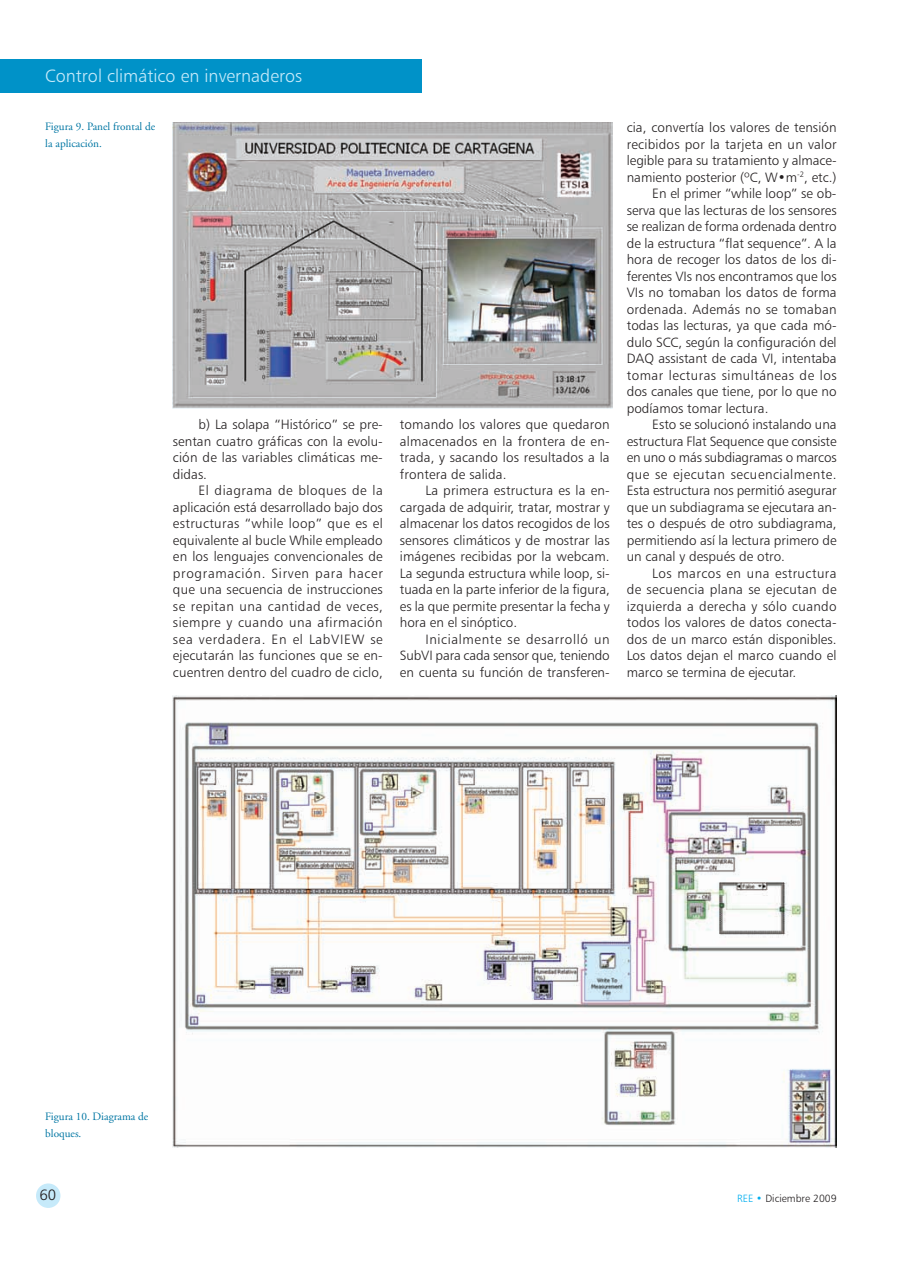
<style>
.page{position:relative;width:899px;height:1265px;background:#fff}
.page>*{position:absolute;margin:0;border:0;box-sizing:border-box;transform-origin:0 0}
.t1{font:18px "Humanist 777 BT Light B";color:#c6eafa}
.t2{font:15px "Humanist 777 BT Light B";color:#231f20}
.t3{font:13.5px/16.5px "Humanist 777 BT Light B";color:#231f20;text-align:justify}
.t4{font:13.5px "Humanist 777 BT Light B";letter-spacing:.035em;color:#231f20}
.t5{font:13.5px "Humanist 777 BT Light B";letter-spacing:.02em;color:#231f20}
.t6{font:13.5px "Humanist 777 BT Light B";letter-spacing:.025em;color:#231f20}
.t7{font:13.5px "Humanist 777 BT Light B";letter-spacing:.03em;color:#231f20}
.t8{font:11.25px/16.5px "Adobe Garamond";color:#0076a3}
.t9{font:10.5px "Humanist 777 BT Light B";color:#231f20}
.s1{color:#00aeef}
</style>
<div class="page">
<div style="left:36px;top:1183px;width:24px;height:25px;background:#c6eafa;border-radius:50%"></div>
<div style="left:0;top:60px;width:422px;height:33px;background:#0092c8"></div>
<img style="left:173px;top:122px;width:439px;height:287px">
<img style="left:173px;top:696px;width:663px;height:451px">
<h1 class="t1" style="left:45px;top:68px;width:258px">Control climático en invernaderos</h1>
<p class="t8" style="left:45px;top:119px;width:111px">Figura 9. Panel frontal de la aplicación.</p>
<p class="t3" style="left:173px;top:417px;width:211px;text-indent:26px">b) La solapa “Histórico” se pre&shy;sentan cuatro gráficas con la evolu&shy;ción de las variables climáticas me&shy;didas.</p>
<p class="t3" style="left:173px;top:483px;width:211px;text-indent:26px">El diagrama de bloques de la aplicación está desarrollado bajo dos estructuras “while loop” que es el equivalente al bucle While empleado en los lenguajes convencionales de programación. Sirven para hacer que una secuencia de instrucciones se repitan una cantidad de veces, siempre y cuando una afirmación sea verdadera. En el LabVIEW se ejecutarán las funciones que se en&shy;cuentren dentro del cuadro de ciclo,</p>
<p class="t3" style="left:400px;top:417px;width:211px">tomando los valores que quedaron almacenados en la frontera de en&shy;trada, y sacando los resultados a la frontera de salida.</p>
<p class="t3" style="left:400px;top:483px;width:211px;text-indent:26px">La primera estructura es la en&shy;cargada de adquirir, tratar, mostrar y almacenar los datos recogidos de los sensores climáticos y de mostrar las imágenes recibidas por la webcam.<br>La segunda estructura while loop, si&shy;tuada en la parte inferior de la figura, es la que permite presentar la fecha y hora en el sinóptico.</p>
<p class="t3" style="left:400px;top:632px;width:211px;text-indent:26px">Inicialmente se desarrolló un SubVI para cada sensor que, teniendo en cuenta su función de transferen-</p>
<p class="t3" style="left:626px;top:120px;width:211px">cia, convertía los valores de tensión</p>
<p class="t3" style="left:626px;top:137px;width:211px">recibidos por la tarjeta en un valor</p>
<p class="t3" style="left:626px;top:153px;width:211px">legible para su tratamiento y almace-</p>
<p class="t3" style="left:626px;top:170px;width:211px">namiento posterior (ºC, W•m<sup>-2</sup>, etc.)</p>
<p class="t3" style="left:652px;top:186px;width:186px">En el primer “while loop” se ob-</p>
<p class="t3" style="left:626px;top:203px;width:211px">serva que las lecturas de los sensores</p>
<p class="t3" style="left:626px;top:219px;width:211px">se realizan de forma ordenada dentro</p>
<p class="t3" style="left:626px;top:236px;width:211px">de la estructura “flat sequence”. A la</p>
<p class="t3" style="left:626px;top:252px;width:211px">hora de recoger los datos de los di-</p>
<p class="t3" style="left:626px;top:269px;width:211px">ferentes VIs nos encontramos que los</p>
<p class="t3" style="left:626px;top:285px;width:211px">VIs no tomaban los datos de forma</p>
<p class="t5" style="left:626px;top:304px;width:211px">ordenada. Además no se tomaban</p>
<p class="t3" style="left:626px;top:318px;width:211px">todas las lecturas, ya que cada mó-</p>
<p class="t3" style="left:626px;top:335px;width:211px">dulo SCC, según la configuración del</p>
<p class="t3" style="left:626px;top:351px;width:211px">DAQ assistant de cada VI, intentaba</p>
<p class="t4" style="left:626px;top:370px;width:211px">tomar lecturas simultáneas de los</p>
<p class="t3" style="left:626px;top:384px;width:211px">dos canales que tiene, por lo que no</p>
<p class="t3" style="left:626px;top:401px;width:143px">podíamos tomar lectura.</p>
<p class="t3" style="left:652px;top:417px;width:186px">Esto se solucionó instalando una</p>
<p class="t3" style="left:626px;top:434px;width:211px">estructura Flat Sequence que consiste</p>
<p class="t3" style="left:626px;top:450px;width:211px">en uno o más subdiagramas o marcos</p>
<p class="t4" style="left:626px;top:469px;width:211px">que se ejecutan secuencialmente.</p>
<p class="t3" style="left:626px;top:483px;width:211px">Esta estructura nos permitió asegurar</p>
<p class="t3" style="left:626px;top:500px;width:211px">que un subdiagrama se ejecutara an-</p>
<p class="t3" style="left:626px;top:516px;width:211px">tes o después de otro subdiagrama,</p>
<p class="t3" style="left:626px;top:533px;width:211px">permitiendo así la lectura primero de</p>
<p class="t3" style="left:626px;top:549px;width:160px">un canal y después de otro.</p>
<p class="t7" style="left:652px;top:568px;width:186px">Los marcos en una estructura</p>
<p class="t6" style="left:626px;top:584px;width:211px">de secuencia plana se ejecutan de</p>
<p class="t5" style="left:626px;top:601px;width:211px">izquierda a derecha y sólo cuando</p>
<p class="t3" style="left:626px;top:615px;width:211px">todos los valores de datos conecta-</p>
<p class="t3" style="left:626px;top:632px;width:211px">dos de un marco están disponibles.</p>
<p class="t3" style="left:626px;top:648px;width:211px">Los datos dejan el marco cuando el</p>
<p class="t3" style="left:626px;top:665px;width:171px">marco se termina de ejecutar.</p>
<p class="t8" style="left:45px;top:1109px;width:105px">Figura 10. Diagrama de bloques.</p>
<p class="t2" style="left:40px;top:1188px;width:18px">60</p>
<p class="t9" style="left:737px;top:1194px;width:101px"><span class="s1">REE •</span> Diciembre 2009</p>
</div>
